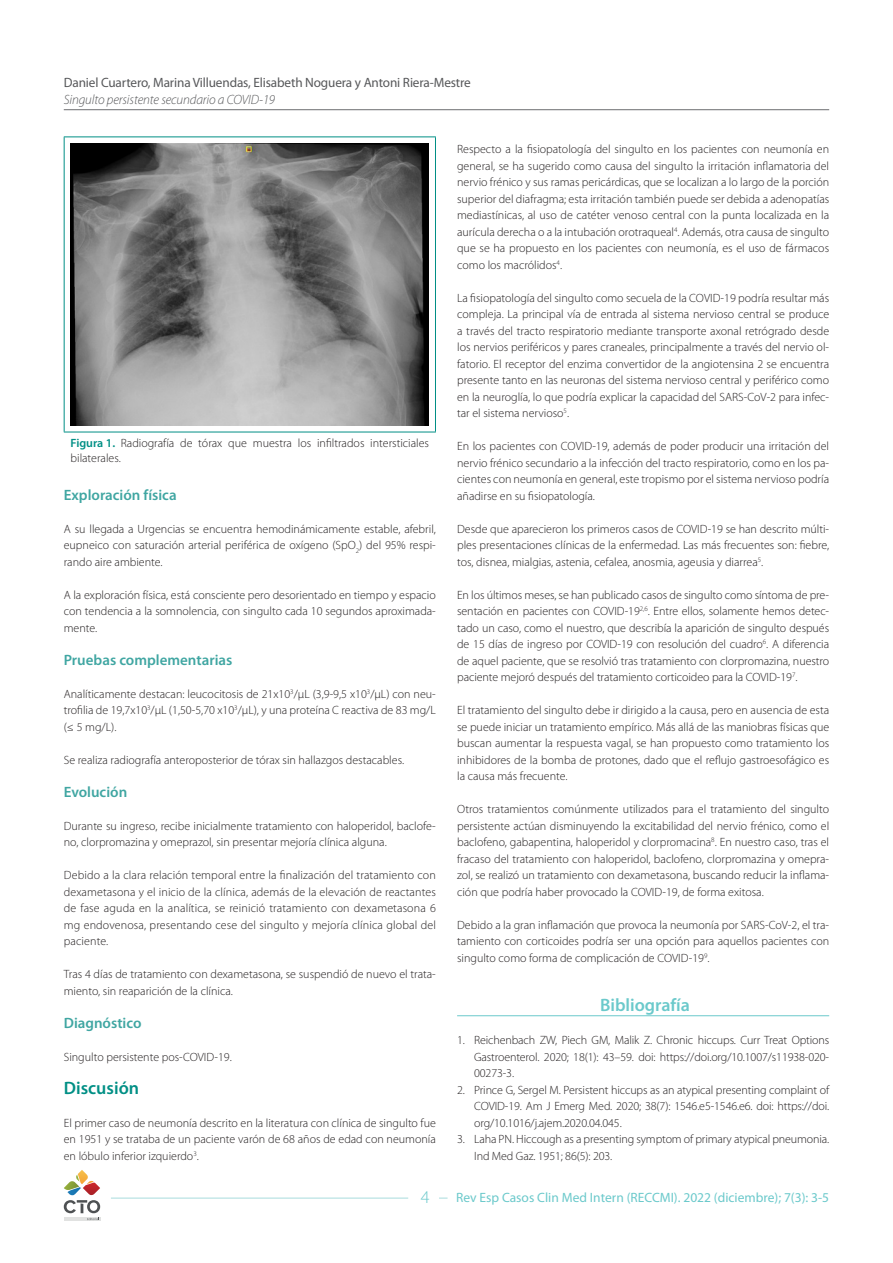
<style>
.page{position:relative;width:893px;height:1263px;background:#fff}
.page>*{position:absolute;margin:0;border:0;box-sizing:border-box;transform-origin:0 0}
.Titulo_bibliografia{font:600 18px "Myriad Pro";color:#6bc9cb}
._02_Primer_Orden{font:600 18px "Myriad Pro";color:#008f85}
.t1{font:300 18px "Myriad Pro";color:#6bc9cb}
._02_Segundo_Orden{font:600 15px "Myriad Pro";color:#40a6a2}
.t2{font:13.5px "Myriad Pro";letter-spacing:-.01em;color:#57585a}
.t3{font:13.5px "Myriad Pro";color:#6bc9cb}
.t4{font:italic 300 13.5px "Myriad Pro";letter-spacing:-.01em;color:#57585a}
._01_Texto_comun{font:300 12px/16.5px "Myriad Pro";color:#231f20;text-align:justify}
.s1{font-weight:600;color:#008f85}
</style>
<div class="page">
<hr style="left:64px;top:109px;width:765px;height:1px;background:#6c6d70">
<hr style="left:64px;top:1217px;width:36px;height:4px;background:#e1e2e1">
<svg style="left:64px;top:1170px;width:36px;height:50px"></svg>
<hr style="left:111px;top:1198px;width:297px;height:1px;background:#a8dcdd">
<hr style="left:64px;top:137px;width:372px;height:1px;background:#008f85">
<hr style="left:64px;top:137px;width:1px;height:295px;background:#008f85">
<hr style="left:435px;top:137px;width:1px;height:295px;background:#008f85">
<hr style="left:64px;top:432px;width:372px;height:1px;background:#008f85">
<img style="left:71px;top:143px;width:358px;height:283px">
<hr style="left:457px;top:1015px;width:372px;height:1px;background:#6bc9cb">
<p class="t2" style="left:64px;top:74px;width:409px">Daniel Cuartero, Marina Villuendas, Elisabeth Noguera y Antoni Riera-Mestre</p>
<p class="t4" style="left:64px;top:92px;width:213px">Singulto persistente secundario a COVID-19</p>
<p class="_01_Texto_comun" style="left:71px;top:436px;width:360px;line-height:14.4px"><span class="s1">Figura 1.</span> Radiografía de tórax que muestra los infiltrados intersticiales bilaterales.</p>
<p class="_02_Segundo_Orden" style="left:64px;top:485px;width:114px">Exploración física</p>
<p class="_01_Texto_comun" style="left:64px;top:520px;width:374px">A su llegada a Urgencias se encuentra hemodinámicamente estable, afebril, eupneico con saturación arterial periférica de oxígeno (SpO<sub>2</sub>) del 95% respi&shy;rando aire ambiente.</p>
<p class="_01_Texto_comun" style="left:64px;top:586px;width:374px">A la exploración física, está consciente pero desorientado en tiempo y espacio con tendencia a la somnolencia, con singulto cada 10 segundos aproximada&shy;mente.</p>
<p class="_02_Segundo_Orden" style="left:64px;top:650px;width:170px">Pruebas complementarias</p>
<p class="_01_Texto_comun" style="left:64px;top:685px;width:374px">Analíticamente destacan: leucocitosis de 21x10<sup>3</sup>/μL (3,9-9,5 x10<sup>3</sup>/μL) con neu&shy;trofilia de 19,7x10<sup>3</sup>/μL (1,50-5,70 x10<sup>3</sup>/μL), y una proteína C reactiva de 83 mg/L (≤ 5 mg/L).</p>
<p class="_01_Texto_comun" style="left:64px;top:751px;width:342px">Se realiza radiografía anteroposterior de tórax sin hallazgos destacables.</p>
<p class="_02_Segundo_Orden" style="left:64px;top:782px;width:65px">Evolución</p>
<p class="_01_Texto_comun" style="left:64px;top:817px;width:374px">Durante su ingreso, recibe inicialmente tratamiento con haloperidol, baclofe&shy;no, clorpromazina y omeprazol, sin presentar mejoría clínica alguna.</p>
<p class="_01_Texto_comun" style="left:64px;top:867px;width:374px">Debido a la clara relación temporal entre la finalización del tratamiento con dexametasona y el inicio de la clínica, además de la elevación de reactantes de fase aguda en la analítica, se reinició tratamiento con dexametasona 6 mg endovenosa, presentando cese del singulto y mejoría clínica global del paciente.</p>
<p class="_01_Texto_comun" style="left:64px;top:966px;width:374px">Tras 4 días de tratamiento con dexametasona, se suspendió de nuevo el trata&shy;miento, sin reaparición de la clínica.</p>
<p class="_02_Segundo_Orden" style="left:64px;top:1013px;width:79px">Diagnóstico</p>
<p class="_01_Texto_comun" style="left:64px;top:1048px;width:170px">Singulto persistente pos-COVID-19.</p>
<p class="_02_Primer_Orden" style="left:64px;top:1076px;width:77px">Discusión</p>
<p class="_01_Texto_comun" style="left:64px;top:1114px;width:374px">El primer caso de neumonía descrito en la literatura con clínica de singulto fue en 1951 y se trataba de un paciente varón de 68 años de edad con neumonía en lóbulo inferior izquierdo<sup>3</sup>.</p>
<p class="_01_Texto_comun" style="left:457px;top:141px;width:374px">Respecto a la fisiopatología del singulto en los pacientes con neumonía en general, se ha sugerido como causa del singulto la irritación inflamatoria del nervio frénico y sus ramas pericárdicas, que se localizan a lo largo de la porción superior del diafragma; esta irritación también puede ser debida a adenopatías mediastínicas, al uso de catéter venoso central con la punta localizada en la aurícula derecha o a la intubación orotraqueal<sup>4</sup>. Además, otra causa de singulto que se ha propuesto en los pacientes con neumonía, es el uso de fármacos como los macrólidos<sup>4</sup>.</p>
<p class="_01_Texto_comun" style="left:457px;top:289px;width:374px">La fisiopatología del singulto como secuela de la COVID-19 podría resultar más compleja. La principal vía de entrada al sistema nervioso central se produce a través del tracto respiratorio mediante transporte axonal retrógrado desde los nervios periféricos y pares craneales, principalmente a través del nervio ol&shy;fatorio. El receptor del enzima convertidor de la angiotensina 2 se encuentra presente tanto en las neuronas del sistema nervioso central y periférico como en la neuroglía, lo que podría explicar la capacidad del SARS-CoV-2 para infec&shy;tar el sistema nervioso<sup>5</sup>.</p>
<p class="_01_Texto_comun" style="left:457px;top:438px;width:374px">En los pacientes con COVID-19, además de poder producir una irritación del nervio frénico secundario a la infección del tracto respiratorio, como en los pa&shy;cientes con neumonía en general, este tropismo por el sistema nervioso podría añadirse en su fisiopatología.</p>
<p class="_01_Texto_comun" style="left:457px;top:520px;width:374px">Desde que aparecieron los primeros casos de COVID-19 se han descrito múlti&shy;ples presentaciones clínicas de la enfermedad. Las más frecuentes son: fiebre, tos, disnea, mialgias, astenia, cefalea, anosmia, ageusia y diarrea<sup>5</sup>.</p>
<p class="_01_Texto_comun" style="left:457px;top:586px;width:374px">En los últimos meses, se han publicado casos de singulto como síntoma de pre&shy;sentación en pacientes con COVID-19<sup>2,6</sup>. Entre ellos, solamente hemos detec&shy;tado un caso, como el nuestro, que describía la aparición de singulto después de 15 días de ingreso por COVID-19 con resolución del cuadro<sup>6</sup>. A diferencia de aquel paciente, que se resolvió tras tratamiento con clorpromazina, nuestro paciente mejoró después del tratamiento corticoideo para la COVID-19<sup>7</sup>.</p>
<p class="_01_Texto_comun" style="left:457px;top:702px;width:374px">El tratamiento del singulto debe ir dirigido a la causa, pero en ausencia de esta se puede iniciar un tratamiento empírico. Más allá de las maniobras físicas que buscan aumentar la respuesta vagal, se han propuesto como tratamiento los inhibidores de la bomba de protones, dado que el reflujo gastroesofágico es la causa más frecuente.</p>
<p class="_01_Texto_comun" style="left:457px;top:801px;width:374px">Otros tratamientos comúnmente utilizados para el tratamiento del singulto persistente actúan disminuyendo la excitabilidad del nervio frénico, como el baclofeno, gabapentina, haloperidol y clorpromacina<sup>8</sup>. En nuestro caso, tras el fracaso del tratamiento con haloperidol, baclofeno, clorpromazina y omepra&shy;zol, se realizó un tratamiento con dexametasona, buscando reducir la inflama&shy;ción que podría haber provocado la COVID-19, de forma exitosa.</p>
<p class="_01_Texto_comun" style="left:457px;top:916px;width:374px">Debido a la gran inflamación que provoca la neumonía por SARS-CoV-2, el tra&shy;tamiento con corticoides podría ser una opción para aquellos pacientes con singulto como forma de complicación de COVID-19<sup>9</sup>.</p>
<p class="Titulo_bibliografia" style="left:600px;top:994px;width:92px">Bibliografía</p>
<p class="_01_Texto_comun" style="left:474px;top:1032px;width:357px;text-indent:-17px">1. Reichenbach ZW, Piech GM, Malik Z. Chronic hiccups. Curr Treat Options Gastroenterol. 2020; 18(1): 43–59. doi: https://doi.org/10.1007/s11938-020- 00273-3.</p>
<p class="_01_Texto_comun" style="left:474px;top:1081px;width:357px;text-indent:-17px">2. Prince G, Sergel M. Persistent hiccups as an atypical presenting complaint of COVID-19. Am J Emerg Med. 2020; 38(7): 1546.e5-1546.e6. doi: https://doi. org/10.1016/j.ajem.2020.04.045.</p>
<p class="_01_Texto_comun" style="left:474px;top:1131px;width:357px;text-indent:-17px">3. Laha PN. Hiccough as a presenting symptom of primary atypical pneumonia.<br>Ind Med Gaz. 1951; 86(5): 203.</p>
<h1 class="t1" style="left:421px;top:1187px;width:10px">4</h1>
<p class="t3" style="left:456px;top:1189px;width:375px">Rev Esp Casos Clin Med Intern (RECCMI). 2022 (diciembre); 7(3): 3-5</p>
</div>
